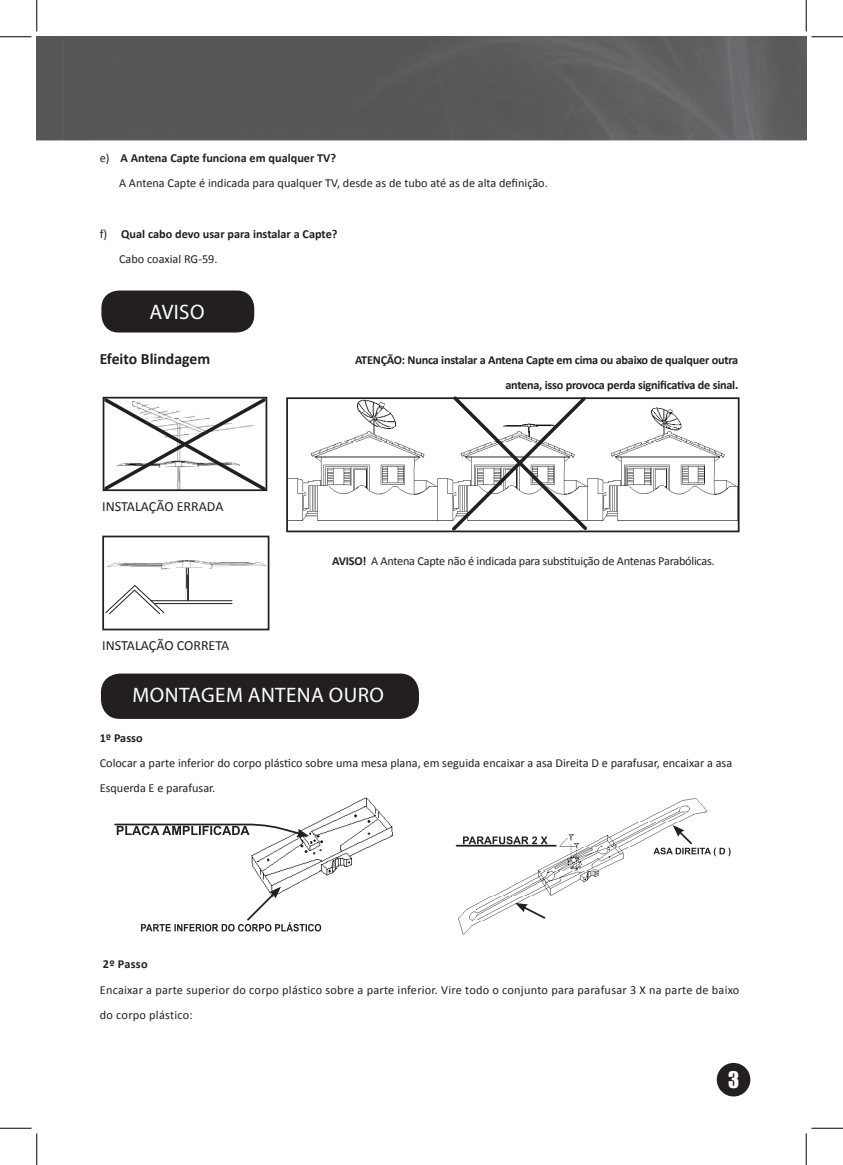
<style>
.page{position:relative;width:843px;height:1165px;background:#fff}
.page>*{position:absolute;margin:0;border:0;box-sizing:border-box;transform-origin:0 0}
.t1{font:21px "Myriad Pro";letter-spacing:.02em;color:#fff}
.t2{font:21px "Impact";color:#fff}
.t3{font:700 15.75px "Calibri";color:#231f20}
.t4{font:14px "Calibri";color:#231f20}
.t5{font:12.25px/25.2px "Calibri";color:#231f20}
.t6{font:700 12.25px/25.2px "Calibri";letter-spacing:-.02em;color:#231f20;text-align:right}
.t7{font:12.25px/25.2px "Calibri";letter-spacing:.02em;color:#231f20}
.t8{font:12.25px "Calibri";letter-spacing:-.02em;color:#231f20}
.t9{font:700 12.25px/25.2px "Calibri";color:#231f20}
.s1{font-weight:700}
.s2{font-weight:400}
</style>
<div class="page">
<div style="left:716px;top:1063px;width:34px;height:33px;background:#231f20;border-radius:50%"></div>
<img style="left:37px;top:37px;width:769px;height:103px">
<div style="left:101px;top:290px;width:153px;height:42px;background:#231f20;border-radius:18px"></div>
<img style="left:107px;top:560px;width:158px;height:40px">
<div style="left:102px;top:536px;width:167px;height:94px;border:2px solid #231f20"></div>
<svg style="left:102px;top:396px;width:166px;height:96px"></svg>
<hr style="left:151px;top:600px;width:81px;height:1px;background:#231f20">
<svg style="left:105px;top:585px;width:59px;height:29px"></svg>
<hr style="left:154px;top:603px;width:78px;height:1px;background:#231f20">
<hr style="left:188px;top:568px;width:1px;height:32px;background:#231f20">
<svg style="left:186px;top:568px;width:2px;height:32px"></svg>
<img style="left:289px;top:400px;width:447px;height:120px">
<div style="left:286px;top:397px;width:453px;height:135px;border:2px solid #231f20"></div>
<svg style="left:448px;top:396px;width:142px;height:137px"></svg>
<div style="left:101px;top:673px;width:318px;height:46px;background:#231f20;border-radius:19px"></div>
<img style="left:251px;top:797px;width:142px;height:90px">
<svg style="left:114px;top:823px;width:195px;height:14px"></svg>
<img style="left:458px;top:798px;width:249px;height:136px">
<svg style="left:463px;top:836px;width:84px;height:8px"></svg>
<svg style="left:141px;top:887px;width:180px;height:44px"></svg>
<svg style="left:653px;top:825px;width:77px;height:31px"></svg>
<svg style="left:515px;top:903px;width:129px;height:24px"></svg>
<hr style="left:456px;top:845px;width:99px;height:1px;background:#231f20">
<hr style="left:0;top:36px;width:32px;height:1px;background:#000">
<hr style="left:811px;top:36px;width:31px;height:1px;background:#000">
<hr style="left:0;top:1128px;width:32px;height:1px;background:#000">
<hr style="left:811px;top:1128px;width:31px;height:1px;background:#000">
<hr style="left:36px;top:0;width:1px;height:32px;background:#000">
<hr style="left:36px;top:1133px;width:1px;height:32px;background:#000">
<hr style="left:805px;top:0;width:1px;height:32px;background:#000">
<hr style="left:805px;top:1133px;width:1px;height:32px;background:#000">
<p class="t5" style="left:119px;top:145px;width:430px;text-indent:-19px">e) <span class="s1">A Antena Capte funciona em qualquer TV?<br></span>A Antena Capte é indicada para qualquer TV, desde as de tubo até as de alta definição.</p>
<p class="t9" style="left:119px;top:221px;width:220px;text-indent:-19px"><span class="s2">f)</span> Qual cabo devo usar para instalar a Capte?<br><span class="s2">Cabo coaxial RG-59.</span></p>
<h1 class="t1" style="left:149px;top:299px;width:35px">AVISO</h1>
<p class="t3" style="left:100px;top:348px;width:112px">Efeito Blindagem</p>
<p class="t6" style="left:355px;top:347px;width:384px">ATENÇÃO: Nunca instalar a Antena Capte em cima ou abaixo de qualquer outra antena, isso provoca perda significativa de sinal.</p>
<p class="t4" style="left:102px;top:497px;width:123px">INSTALAÇÃO ERRADA</p>
<p class="t4" style="left:102px;top:637px;width:128px">INSTALAÇÃO CORRETA</p>
<p class="t8" style="left:332px;top:553px;width:384px"><span class="s1">AVISO!</span> A Antena Capte não é indicada para substituição de Antenas Parabólicas.</p>
<h1 class="t1" style="left:132px;top:682px;width:253px">MONTAGEM ANTENA OURO</h1>
<p class="t6" style="left:100px;top:725px;width:45px">1º Passo</p>
<p class="t5" style="left:100px;top:750px;width:634px">Colocar a parte inferior do corpo plástico sobre uma mesa plana, em seguida encaixar a asa Direita D e parafusar, encaixar a asa<br>Esquerda E e parafusar.</p>
<p class="t6" style="left:103px;top:952px;width:46px">2º Passo</p>
<p class="t7" style="left:100px;top:977px;width:641px">Encaixar a parte superior do corpo plástico sobre a parte inferior. Vire todo o conjunto para parafusar 3 X na parte de baixo do corpo plástico:</p>
<h1 class="t2" style="left:728px;top:1063px;width:13px">3</h1>
</div>
